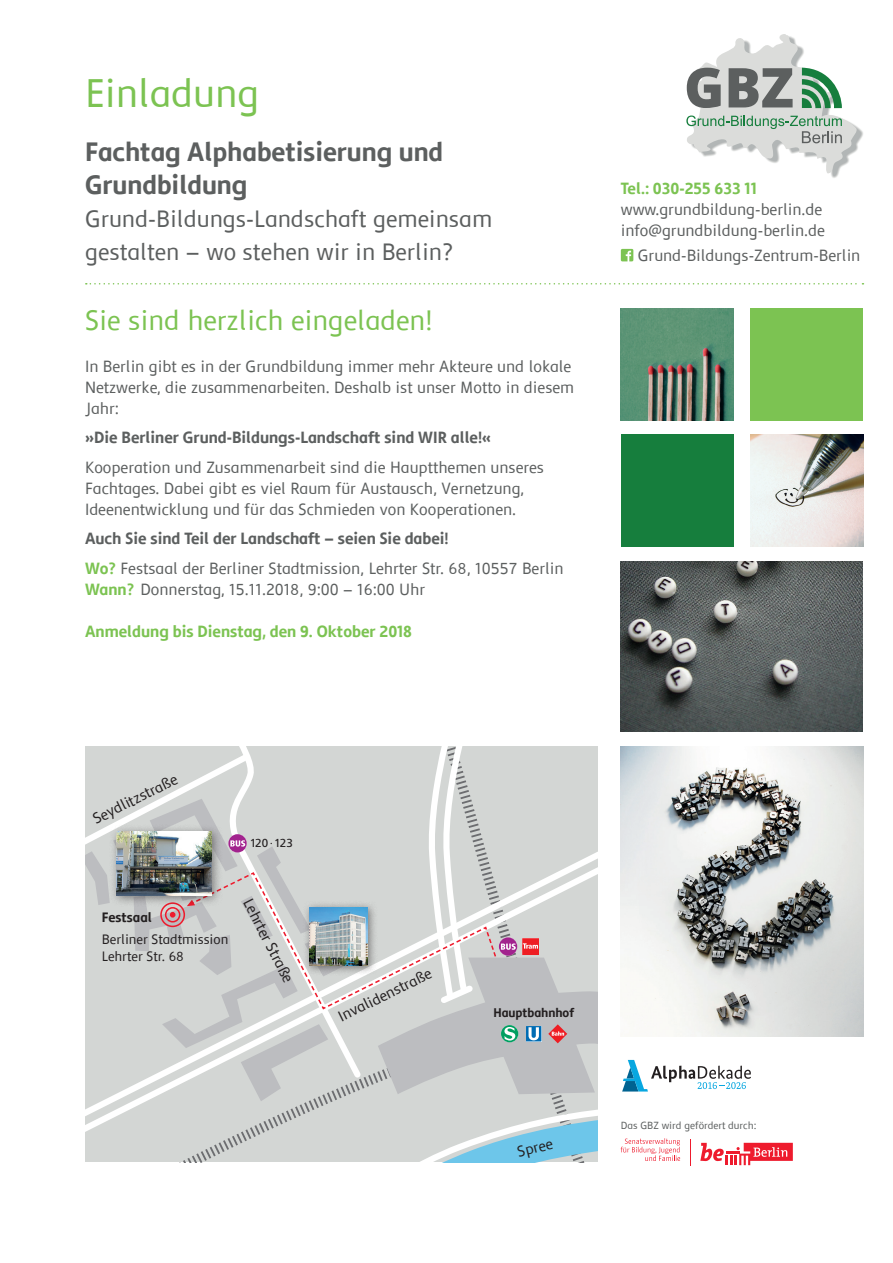
<style>
.page{position:relative;width:893px;height:1263px;background:#fff}
.page>*{position:absolute;margin:0;border:0;box-sizing:border-box;transform-origin:0 0}
.t1{font:40.5px "Semikolon Plus";color:#7cc352}
.t2{font:28.5px "Semikolon Plus";color:#7cc352}
.t3{font:700 27px/33px "Semikolon Plus";color:#5c5f5f}
.t4{font:24px/33px "Semikolon Plus";color:#5c5f5f}
.t5{font:16.5px/21px "Semikolon Plus";color:#5c5f5f}
.t6{font:700 16.5px "Semikolon Plus";color:#7cc352}
.t7{font:700 16.5px "Semikolon Plus";color:#5c5f5f}
.t8{font:15.3px "Semikolon Plus";color:#231f20}
.t9{font:13.8px/17px "Semikolon Plus";color:#231f20}
.t10{font:700 13.8px "Semikolon Plus";color:#231f20}
.t11{font:700 12.75px "Semikolon Plus";color:#231f20}
.t12{font:11.55px "Frutiger LT Std";letter-spacing:-.02em;color:#231f20}
.t13{font:10.5px "Semikolon Plus";color:#5c5f5f}
.s1{font-weight:700}
.s2{font-weight:700;color:#7cc352}
</style>
<div class="page">
<svg style="left:686px;top:34px;width:172px;height:139px"></svg>
<svg style="left:621px;top:249px;width:12px;height:12px"></svg>
<img style="left:621px;top:746px;width:242px;height:290px">
<img style="left:621px;top:308px;width:112px;height:113px">
<div style="left:750px;top:308px;width:113px;height:113px;background:#7cc352"></div>
<img style="left:620px;top:562px;width:243px;height:169px">
<img style="left:750px;top:434px;width:113px;height:113px">
<div style="left:621px;top:434px;width:112px;height:113px;background:#167e3d"></div>
<svg style="left:700px;top:1143px;width:93px;height:22px"></svg>
<svg style="left:690px;top:1139px;width:1px;height:26px"></svg>
<svg style="left:621px;top:1138px;width:59px;height:23px"></svg>
<svg style="left:622px;top:1060px;width:129px;height:31px"></svg>
<svg style="left:86px;top:283px;width:777px;height:2px"></svg>
<svg style="left:85px;top:746px;width:513px;height:416px;background:#cccfcf"></svg>
<h1 class="t1" style="left:85px;top:72px;width:176px">Einladung</h1>
<h3 class="t3" style="left:85px;top:135px;width:360px">Fachtag Alphabetisierung und<br>Grundbildung</h3>
<h3 class="t4" style="left:85px;top:203px;width:409px">Grund-Bildungs-Landschaft gemeinsam gestalten – wo stehen wir in Berlin?</h3>
<h2 class="t2" style="left:85px;top:305px;width:348px">Sie sind herzlich eingeladen!</h2>
<p class="t5" style="left:85px;top:356px;width:491px">In Berlin gibt es in der Grundbildung immer mehr Akteure und lokale<br>Netzwerke, die zusammenarbeiten. Deshalb ist unser Motto in diesem<br>Jahr:</p>
<p class="t7" style="left:85px;top:428px;width:408px">»Die Berliner Grund-Bildungs-Landschaft sind WIR alle!«</p>
<p class="t5" style="left:85px;top:457px;width:460px">Kooperation und Zusammenarbeit sind die Hauptthemen unseres<br>Fachtages. Dabei gibt es viel Raum für Austausch, Vernetzung,<br>Ideenentwicklung und für das Schmieden von Kooperationen.</p>
<p class="t5" style="left:85px;top:524px;width:480px;line-height:29.5px"><span class="s1">Auch Sie sind Teil der Landschaft – seien Sie dabei!<br></span><span class="s2">Wo?</span> Festsaal der Berliner Stadtmission, Lehrter Str. 68, 10557 Berlin</p>
<p class="t5" style="left:85px;top:579px;width:342px"><span class="s2">Wann?</span> Donnerstag, 15.11.2018, 9:00 – 16:00 Uhr</p>
<p class="t6" style="left:85px;top:622px;width:328px">Anmeldung bis Dienstag, den 9. Oktober 2018</p>
<p class="t6" style="left:621px;top:179px;width:137px">Tel.: 030-255 633 11</p>
<p class="t5" style="left:621px;top:199px;width:206px">www.grundbildung-berlin.de info@grundbildung-berlin.de</p>
<p class="t5" style="left:638px;top:246px;width:224px">Grund-Bildungs-Zentrum-Berlin</p>
<p class="t8" style="left:90px;top:812px;width:94px;rotate:-26deg">Seydlitzstraße</p>
<p class="t12" style="left:250px;top:836px;width:45px">120·123</p>
<p class="t10" style="left:102px;top:909px;width:52px">Festsaal</p>
<p class="t9" style="left:102px;top:931px;width:128px">Berliner Stadtmission<br>Lehrter Str. 68</p>
<p class="t8" style="left:255px;top:896px;width:93px;rotate:63deg">Lehrter Straße</p>
<p class="t8" style="left:336px;top:1010px;width:103px;rotate:-26deg">Invalidenstraße</p>
<p class="t11" style="left:493px;top:1005px;width:82px">Hauptbahnhof</p>
<p class="t8" style="left:516px;top:1144px;width:37px;rotate:-14deg">Spree</p>
<p class="t13" style="left:621px;top:1120px;width:137px">Das GBZ wird gefördert durch:</p>
</div>
